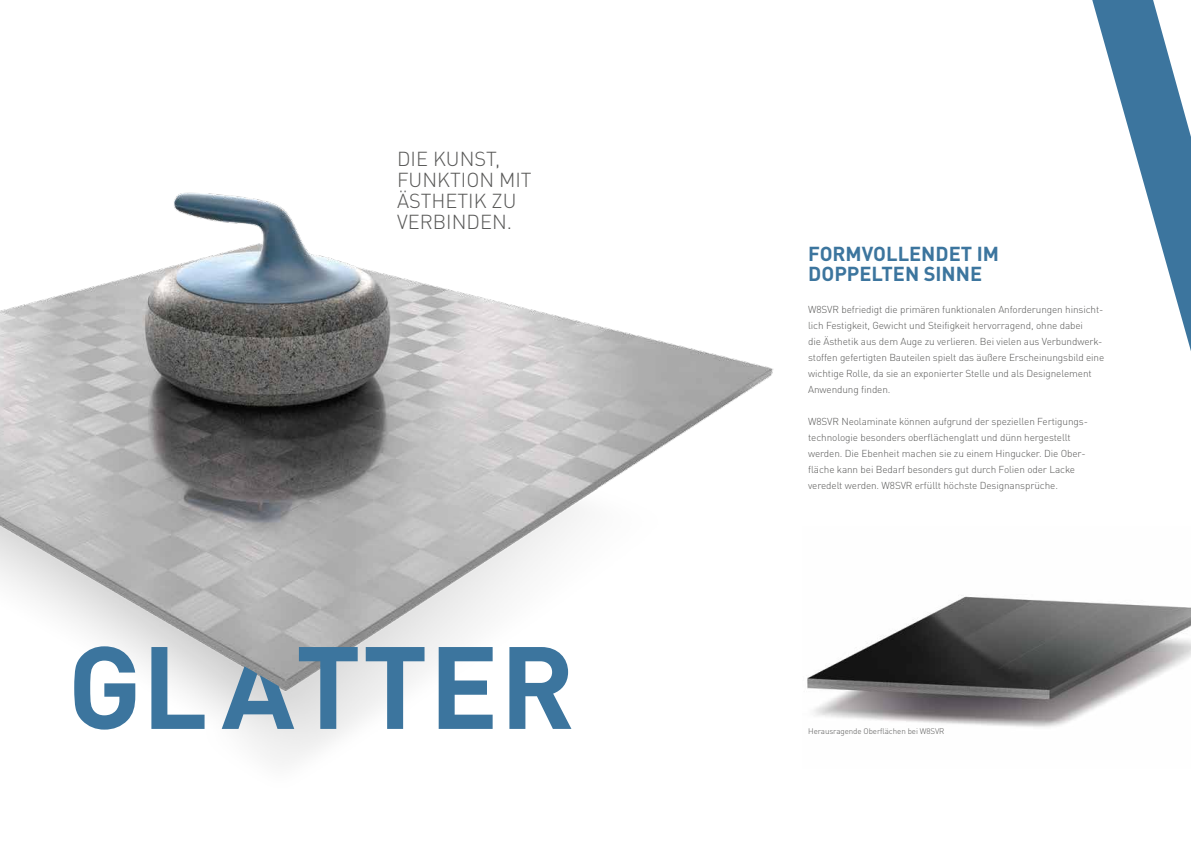
<style>
.page{position:relative;width:1191px;height:842px;background:#fff}
.page>*{position:absolute;margin:0;border:0;box-sizing:border-box;transform-origin:0 0}
.t1{font:700 115px "DIN Pro";letter-spacing:.01em;color:#3c759e}
.t2{font:300 20px/21px "DIN Pro";color:#575756}
.t3{font:700 20px/20px "DIN Pro";color:#3c759e}
.t4{font:300 10px/16px "DIN Pro";letter-spacing:-.01em;color:#575756}
.t5{font:300 8px "DIN Pro";letter-spacing:-.01em;color:#575756}
</style>
<div class="page">
<img style="left:0;top:192px;width:774px;height:571px">
<svg style="left:222px;top:666px;width:72px;height:63px;background:#8ba4b7"></svg>
<img style="left:807px;top:596px;width:384px;height:131px">
<svg style="left:1092px;top:0;width:99px;height:351px"></svg>
<h2 class="t2" style="left:397px;top:147px;width:136px">DIE KUNST,<br>FUNKTION MIT<br>ÄSTHETIK ZU<br>VERBINDEN.</h2>
<h1 class="t1" style="left:67px;top:609px;width:509px">GL TTER</h1>
<h2 class="t3" style="left:808px;top:243px;width:192px">FORMVOLLENDET IM<br>DOPPELTEN SINNE</h2>
<p class="t4" style="left:808px;top:300px;width:298px">W8SVR befriedigt die primären funktionalen Anforderungen hinsicht&shy;lich Festigkeit, Gewicht und Steifigkeit hervorragend, ohne dabei<br>die Ästhetik aus dem Auge zu verlieren. Bei vielen aus Verbundwerk&shy;stoffen gefertigten Bauteilen spielt das äußere Erscheinungsbild eine wichtige Rolle, da sie an exponierter Stelle und als Designelement Anwendung finden.</p>
<p class="t4" style="left:808px;top:412px;width:281px">W8SVR Neolaminate können aufgrund der speziellen Fertigungs&shy;technologie besonders oberflächenglatt und dünn hergestellt werden. Die Ebenheit machen sie zu einem Hingucker. Die Ober&shy;fläche kann bei Bedarf besonders gut durch Folien oder Lacke veredelt werden. W8SVR erfüllt höchste Designansprüche.</p>
<p class="t5" style="left:808px;top:725px;width:138px">Herausragende Oberflächen bei W8SVR</p>
</div>
